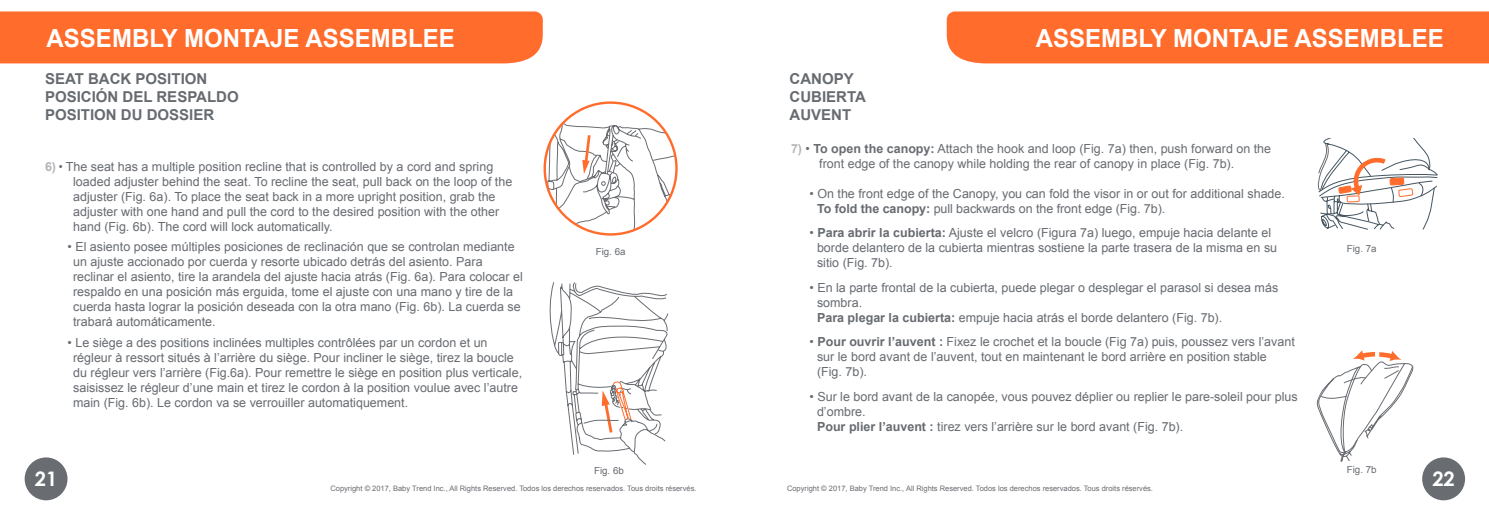
<style>
.page{position:relative;width:1489px;height:525px;background:#fff}
.page>*{position:absolute;margin:0;border:0;box-sizing:border-box;transform-origin:0 0}
.t1{font:700 25px "Arial";color:#fff;scale:.96 1}
.t2{font:700 20px "Century Gothic";color:#fff}
.t3{font:700 15px/18px "Arial";color:#676b70}
.t4{font:12.5px/15px "Arial";color:#676b70}
.t5{font:12.5px/15px "Arial";color:#696c71}
.t6{font:9.75px "Arial";color:#676b70}
.t7{font:7.5px "Arial";color:#696c71}
.s1{font-weight:700;color:#b3b5b8}
.s2{color:#696c71}
.s3{font-weight:700;color:#b4b6b8}
.s4{font-weight:700}
</style>
<div class="page">
<div style="left:1421px;top:457px;width:43px;height:43px;background:#696c71;border-radius:50%"></div>
<div style="left:25px;top:457px;width:42px;height:43px;background:#696c71;border-radius:50%"></div>
<div style="left:0;top:11px;width:542px;height:52px;background:#ff6c2c"></div>
<div style="left:946px;top:11px;width:542px;height:52px;background:#ff6c2c"></div>
<svg style="left:544px;top:102px;width:132px;height:132px"></svg>
<svg style="left:549px;top:282px;width:119px;height:183px"></svg>
<svg style="left:1316px;top:350px;width:98px;height:111px"></svg>
<svg style="left:1317px;top:138px;width:120px;height:91px"></svg>
<h1 class="t1" style="left:47px;top:24px;width:427px">ASSEMBLY MONTAJE ASSEMBLEE</h1>
<h1 class="t1" style="left:1035px;top:24px;width:427px">ASSEMBLY MONTAJE ASSEMBLEE</h1>
<p class="t3" style="left:45px;top:69px;width:195px">SEAT BACK POSITION<br>POSICIÓN DEL RESPALDO<br>POSITION DU DOSSIER</p>
<p class="t4" style="left:73px;top:159px;width:440px;text-indent:-28px"><span class="s1">6)</span> <span class="s2">•</span> The seat has a multiple position recline that is controlled by a cord and spring loaded adjuster behind the seat. To recline the seat, pull back on the loop of the adjuster (Fig. 6a). To place the seat back in a more upright position, grab the adjuster with one hand and pull the cord to the desired position with the other hand (Fig. 6b). The cord will lock automatically.</p>
<p class="t4" style="left:73px;top:239px;width:451px;text-indent:-6px">• El asiento posee múltiples posiciones de reclinación que se controlan mediante un ajuste accionado por cuerda y resorte ubicado detrás del asiento. Para reclinar el asiento, tire la arandela del ajuste hacia atrás (Fig. 6a). Para colocar el respaldo en una posición más erguida, tome el ajuste con una mano y tire de la cuerda hasta lograr la posición deseada con la otra mano (Fig. 6b). La cuerda se trabará automáticamente.</p>
<p class="t4" style="left:73px;top:335px;width:450px;text-indent:-6px">• Le siège a des positions inclinées multiples contrôlées par un cordon et un régleur à ressort situés à l’arrière du siège. Pour incliner le siège, tirez la boucle du régleur vers l’arrière (Fig.6a). Pour remettre le siège en position plus verticale, saisissez le régleur d’une main et tirez le cordon à la position voulue avec l’autre main (Fig. 6b). Le cordon va se verrouiller automatiquement.</p>
<p class="t6" style="left:595px;top:245px;width:31px">Fig. 6a</p>
<p class="t3" style="left:789px;top:69px;width:78px">CANOPY<br>CUBIERTA<br>AUVENT</p>
<p class="t5" style="left:819px;top:141px;width:453px;text-indent:-28px"><span class="s3">7)</span> • <span class="s4">To open the canopy:</span> Attach the hook and loop (Fig. 7a) then, push forward on the front edge of the canopy while holding the rear of canopy in place (Fig. 7b).</p>
<p class="t4" style="left:817px;top:186px;width:469px;text-indent:-8px">• On the front edge of the Canopy, you can fold the visor in or out for additional shade.<br><span class="s4">To fold the canopy:</span> pull backwards on the front edge (Fig. 7b).</p>
<p class="t4" style="left:817px;top:225px;width:461px;text-indent:-8px">• <span class="s4">Para abrir la cubierta:</span> Ajuste el velcro (Figura 7a) luego, empuje hacia delante el borde delantero de la cubierta mientras sostiene la parte trasera de la misma en su sitio (Fig. 7b).</p>
<p class="t4" style="left:817px;top:280px;width:462px;text-indent:-8px">• En la parte frontal de la cubierta, puede plegar o desplegar el parasol si desea más sombra.<br><span class="s4">Para plegar la cubierta:</span> empuje hacia atrás el borde delantero (Fig. 7b).</p>
<p class="t4" style="left:817px;top:334px;width:479px;text-indent:-8px">• <span class="s4">Pour ouvrir l’auvent :</span> Fixez le crochet et la boucle (Fig 7a) puis, poussez vers l’avant sur le bord avant de l’auvent, tout en maintenant le bord arrière en position stable (Fig. 7b).</p>
<p class="t4" style="left:817px;top:389px;width:482px;text-indent:-8px">• Sur le bord avant de la canopée, vous pouvez déplier ou replier le pare-soleil pour plus d’ombre.<br><span class="s4">Pour plier l’auvent :</span> tirez vers l’arrière sur le bord avant (Fig. 7b).</p>
<h2 class="t2" style="left:35px;top:466px;width:24px">21</h2>
<p class="t6" style="left:594px;top:464px;width:31px">Fig. 6b</p>
<p class="t7" style="left:330px;top:483px;width:367px">Copyright © 2017, Baby Trend Inc., All Rights Reserved. Todos los derechos reservados. Tous droits réservés.</p>
<p class="t7" style="left:787px;top:483px;width:367px">Copyright © 2017, Baby Trend Inc., All Rights Reserved. Todos los derechos reservados. Tous droits réservés.</p>
<p class="t6" style="left:1346px;top:242px;width:31px">Fig. 7a</p>
<p class="t6" style="left:1346px;top:463px;width:31px">Fig. 7b</p>
<h2 class="t2" style="left:1432px;top:466px;width:24px">22</h2>
</div>
